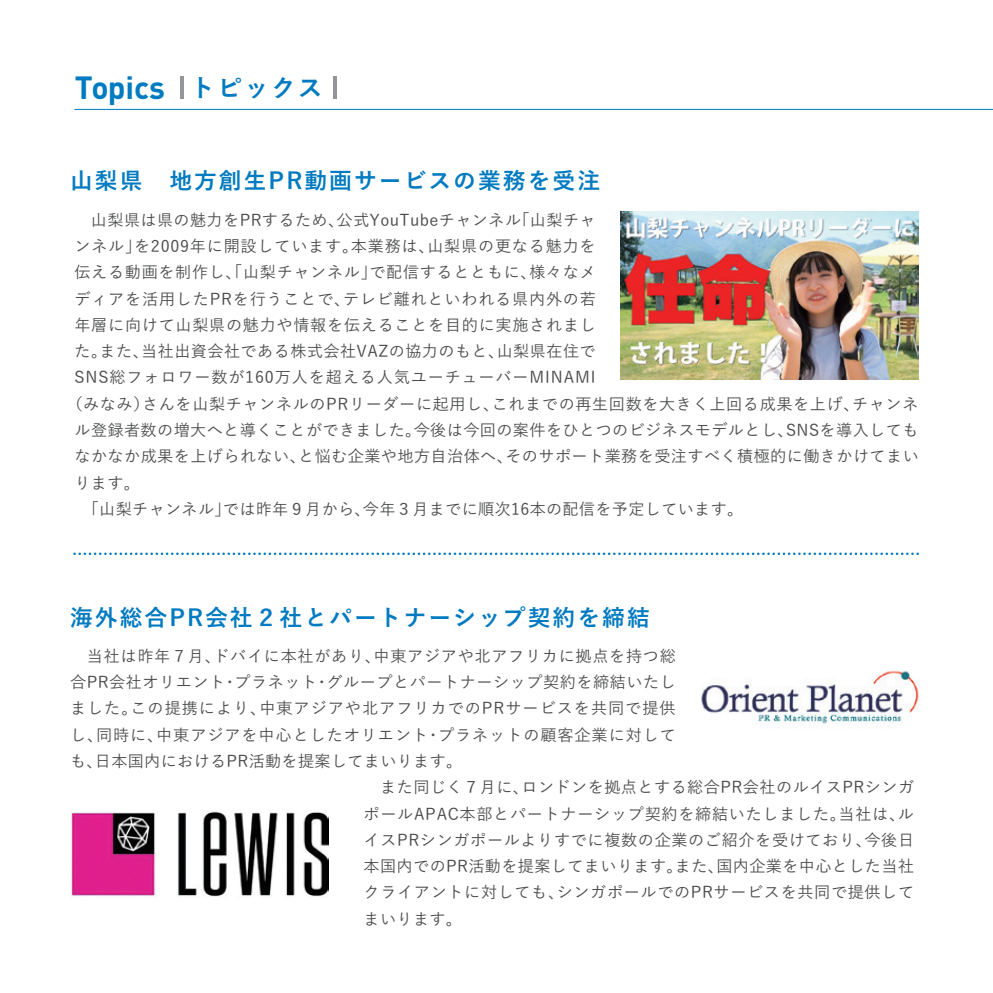
<style>
.page{position:relative;width:993px;height:993px;background:#fff}
.page>*{position:absolute;margin:0;border:0;box-sizing:border-box;transform-origin:0 0}
.t1{font:700 31.68px "DIN";letter-spacing:-.005em;color:#007ac0}
.t2{font:700 22.75px "Yu Go";letter-spacing:.09em;color:#007ac0}
.t3{font:500 16.1px "Yu Go";letter-spacing:.04em;color:#4b4c4d}
.t4{font:500 16.1px "Yu Go";letter-spacing:.02em;color:#4b4c4d}
.t5{font:500 16.1px "Yu Go";letter-spacing:.06em;color:#4b4c4d}
.s1{font-family:"Yu Go";font-size:24.85px}
</style>
<div class="page">
<svg style="left:74px;top:552px;width:844px;height:3px"></svg>
<hr style="left:180px;top:76px;width:4px;height:22px;background:#939598">
<hr style="left:334px;top:76px;width:3px;height:22px;background:#939598">
<hr style="left:74px;top:109px;width:918px;height:1px;background:#007ac0">
<img style="left:701px;top:671px;width:218px;height:55px">
<img style="left:71px;top:811px;width:257px;height:87px">
<img style="left:620px;top:211px;width:298px;height:168px">
<h1 class="t1" style="left:75px;top:66px;width:249px">Topics <span class="s1">トピックス</span></h1>
<h2 class="t2" style="left:70px;top:168px;width:531px">山梨県　地方創生PR動画サービスの業務を受注</h2>
<p class="t3" style="left:74px;top:205px;width:522px">　山梨県は県の魅力をPRするため、公式YouTubeチャンネル「山梨チャ</p>
<p class="t3" style="left:74px;top:231px;width:522px">ンネル」を2009年に開設しています。本業務は、山梨県の更なる魅力を</p>
<p class="t3" style="left:74px;top:257px;width:522px">伝える動画を制作し、「山梨チャンネル」で配信するとともに、様々なメ</p>
<p class="t3" style="left:74px;top:284px;width:523px">ディアを活用したPRを行うことで、テレビ離れといわれる県内外の若</p>
<p class="t3" style="left:74px;top:310px;width:523px">年層に向けて山梨県の魅力や情報を伝えることを目的に実施されまし</p>
<p class="t3" style="left:74px;top:336px;width:522px">た。また、当社出資会社である株式会社VAZの協力のもと、山梨県在住で</p>
<p class="t3" style="left:74px;top:362px;width:522px">SNS総フォロワー数が160万人を超える人気ユーチューバーMINAMI</p>
<p class="t3" style="left:66px;top:389px;width:853px">（みなみ）さんを山梨チャンネルのPRリーダーに起用し、これまでの再生回数を大きく上回る成果を上げ、チャンネ</p>
<p class="t3" style="left:74px;top:415px;width:845px">ル登録者数の増大へと導くことができました。今後は今回の案件をひとつのビジネスモデルとし、SNSを導入しても</p>
<p class="t3" style="left:74px;top:441px;width:845px">なかなか成果を上げられない、と悩む企業や地方自治体へ、そのサポート業務を受注すべく積極的に働きかけてまい</p>
<p class="t3" style="left:74px;top:467px;width:67px">ります。</p>
<p class="t4" style="left:74px;top:494px;width:670px">　「山梨チャンネル」では昨年９月から、今年３月までに順次16本の配信を予定しています。</p>
<h2 class="t2" style="left:70px;top:604px;width:581px">海外総合PR会社２社とパートナーシップ契約を締結</h2>
<p class="t3" style="left:70px;top:641px;width:607px">　当社は昨年７月、ドバイに本社があり、中東アジアや北アフリカに拠点を持つ総</p>
<p class="t3" style="left:70px;top:667px;width:607px">合PR会社オリエント・プラネット・グループとパートナーシップ契約を締結いたし</p>
<p class="t5" style="left:70px;top:693px;width:607px">ました。この提携により、中東アジアや北アフリカでのPRサービスを共同で提供</p>
<p class="t3" style="left:70px;top:719px;width:607px">し、同時に、中東アジアを中心としたオリエント・プラネットの顧客企業に対して</p>
<p class="t4" style="left:70px;top:746px;width:393px">も、日本国内におけるPR活動を提案してまいります。</p>
<p class="t3" style="left:363px;top:772px;width:552px">　また同じく７月に、ロンドンを拠点とする総合PR会社のルイスPRシンガ</p>
<p class="t3" style="left:363px;top:798px;width:551px">ポールAPAC本部とパートナーシップ契約を締結いたしました。当社は、ル</p>
<p class="t3" style="left:363px;top:824px;width:552px">イスPRシンガポールよりすでに複数の企業のご紹介を受けており、今後日</p>
<p class="t3" style="left:363px;top:851px;width:552px">本国内でのPR活動を提案してまいります。また、国内企業を中心とした当社</p>
<p class="t3" style="left:363px;top:877px;width:552px">クライアントに対しても、シンガポールでのPRサービスを共同で提供して</p>
<p class="t3" style="left:363px;top:903px;width:100px">まいります。</p>
</div>
